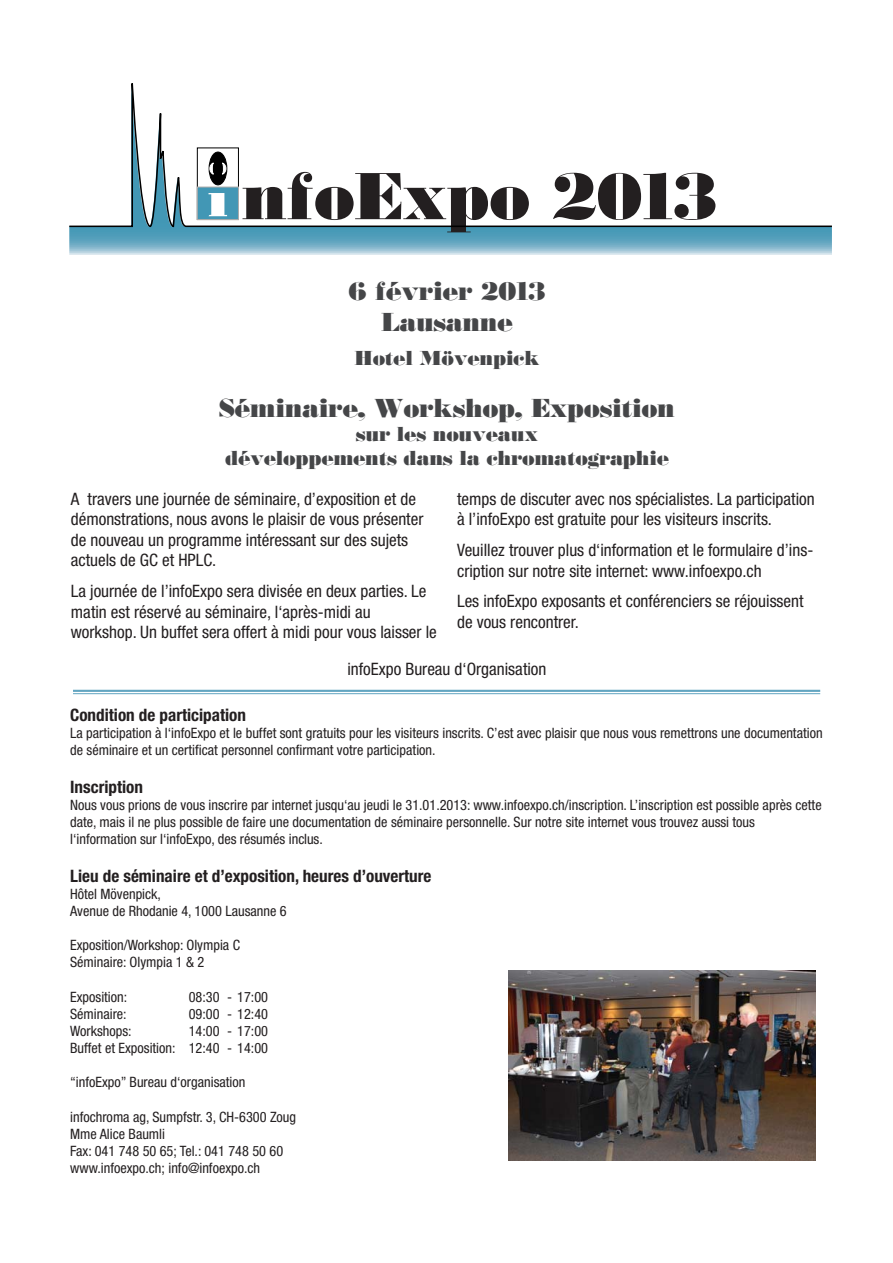
<style>
.page{position:relative;width:893px;height:1263px;background:#fff}
.page>*{position:absolute;margin:0;border:0;box-sizing:border-box;transform-origin:0 0}
.t1{font:800 65.7px "Bodoni";color:#231f20}
.t2{font:800 25.65px/30.9px "Bodoni";color:#454648;text-align:center}
.t3{font:800 19.95px/24px "Bodoni";color:#454648;text-align:center}
.t4{font:condensed 17.1px/20.5px "Helvetica Neue LT Std";color:#231f20}
.t5{font:700 condensed 17.1px "Helvetica Neue LT Std";color:#231f20}
.t6{font:condensed 14.25px/17.1px "Helvetica Neue LT Std";color:#231f20}
</style>
<div class="page">
<svg style="left:69px;top:228px;width:763px;height:27px;background:#71aec6"></svg>
<svg style="left:69px;top:83px;width:763px;height:145px"></svg>
<div style="left:197px;top:148px;width:42px;height:72px;border:1px solid #000"></div>
<div style="left:197px;top:187px;width:41px;height:33px;background:#4297b5"></div>
<div style="left:197px;top:187px;width:42px;height:33px;border:1px solid #aeacab"></div>
<div style="left:209px;top:152px;width:18px;height:33px;background:#000;border-radius:50%"></div>
<div style="left:209px;top:152px;width:18px;height:33px;border:1px solid #000;border-radius:50%"></div>
<svg style="left:209px;top:163px;width:5px;height:11px"></svg>
<svg style="left:222px;top:163px;width:4px;height:11px"></svg>
<svg style="left:208px;top:193px;width:19px;height:23px"></svg>
<hr style="left:73px;top:690px;width:747px;height:2px;background:#62a5c1">
<hr style="left:73px;top:693px;width:747px;height:1px;background:#62a5c1">
<img style="left:508px;top:971px;width:307px;height:189px">
<h1 class="t1" style="left:242px;top:168px;width:476px">nfoExpo 2013</h1>
<h2 class="t2" style="left:348px;top:277px;width:198px">6 février 2013<br>Lausanne</h2>
<h3 class="t3" style="left:355px;top:347px;width:186px">Hotel Mövenpick</h3>
<h2 class="t2" style="left:219px;top:394px;width:457px">Séminaire, Workshop, Exposition</h2>
<h3 class="t3" style="left:225px;top:423px;width:445px">sur les nouveaux<br>développements dans la chromatographie</h3>
<p class="t4" style="left:71px;top:490px;width:354px">A travers une journée de séminaire, d’exposition et de démonstrations, nous avons le plaisir de vous présenter de nouveau un programme intéressant sur des sujets actuels de GC et HPLC.</p>
<p class="t4" style="left:71px;top:583px;width:367px">La journée de l’infoExpo sera divisée en deux parties. Le matin est réservé au séminaire, l‘après-midi au workshop. Un buffet sera offert à midi pour vous laisser le</p>
<p class="t4" style="left:457px;top:490px;width:359px">temps de discuter avec nos spécialistes. La participation à l’infoExpo est gratuite pour les visiteurs inscrits.</p>
<p class="t4" style="left:457px;top:542px;width:358px">Veuillez trouver plus d‘information et le formulaire d’ins&shy;cription sur notre site internet: www.infoexpo.ch</p>
<p class="t4" style="left:457px;top:593px;width:348px">Les infoExpo exposants et conférenciers se réjouissent de vous rencontrer.</p>
<p class="t4" style="left:347px;top:661px;width:201px">infoExpo Bureau d‘Organisation</p>
<p class="t5" style="left:70px;top:708px;width:177px">Condition de participation</p>
<p class="t6" style="left:70px;top:726px;width:754px">La participation à l‘infoExpo et le buffet sont gratuits pour les visiteurs inscrits. C’est avec plaisir que nous vous remettrons une documentation de séminaire et un certificat personnel confirmant votre participation.</p>
<p class="t5" style="left:70px;top:780px;width:74px">Inscription</p>
<p class="t6" style="left:70px;top:798px;width:753px">Nous vous prions de vous inscrire par internet jusqu‘au jeudi le 31.01.2013: www.infoexpo.ch/inscription. L’inscription est possible après cette date, mais il ne plus possible de faire une documentation de séminaire personnelle. Sur notre site internet vous trouvez aussi tous l‘information sur l‘infoExpo, des résumés inclus.</p>
<p class="t5" style="left:70px;top:869px;width:363px">Lieu de séminaire et d’exposition, heures d’ouverture</p>
<p class="t6" style="left:70px;top:887px;width:218px">Hôtel Mövenpick,<br>Avenue de Rhodanie 4, 1000 Lausanne 6</p>
<p class="t6" style="left:70px;top:938px;width:171px">Exposition/Workshop: Olympia C<br>Séminaire: Olympia 1 &amp; 2</p>
<p class="t6" style="left:70px;top:990px;width:59px">Exposition:</p>
<p class="t6" style="left:189px;top:990px;width:81px">08:30 - 17:00</p>
<p class="t6" style="left:70px;top:1007px;width:58px">Séminaire:</p>
<p class="t6" style="left:189px;top:1007px;width:81px">09:00 - 12:40</p>
<p class="t6" style="left:70px;top:1024px;width:63px">Workshops:</p>
<p class="t6" style="left:70px;top:1024px;width:199px;text-align:right">14:00 - 17:00<br>Buffet et Exposition: 12:40 - 14:00</p>
<p class="t6" style="left:70px;top:1075px;width:177px">“infoExpo” Bureau d‘organisation</p>
<p class="t6" style="left:70px;top:1110px;width:227px">infochroma ag, Sumpfstr. 3, CH-6300 Zoug<br>Mme Alice Baumli<br>Fax: 041 748 50 65; Tel.: 041 748 50 60 www.infoexpo.ch; info@infoexpo.ch</p>
</div>
